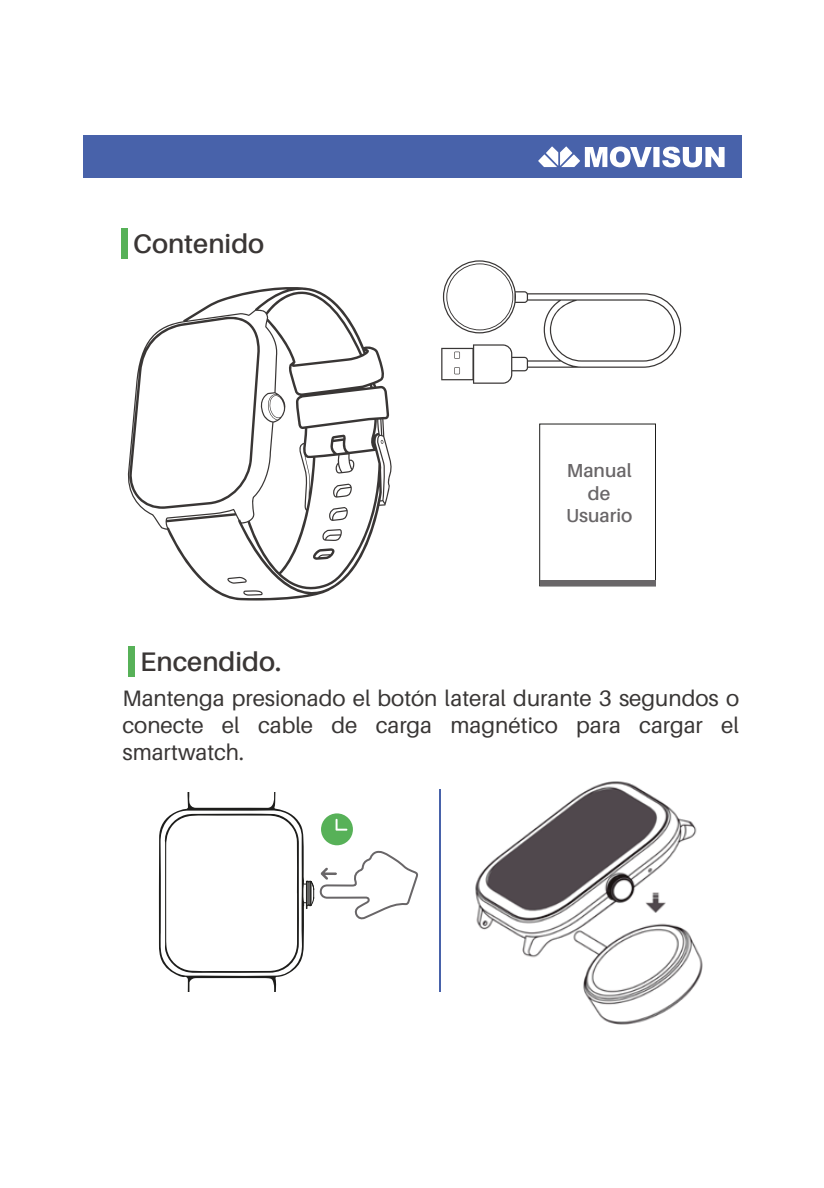
<style>
.page{position:relative;width:824px;height:1188px;background:#fff}
.page>*{position:absolute;margin:0;border:0;box-sizing:border-box;transform-origin:0 0}
.t1{font:600 26.8px "Aileron";color:#3a3635}
.t2{font:22.4px/26.8px "Aileron";color:#393635;text-align:justify}
.t3{font:600 18.8px/22.8px "Aileron";color:#696668;text-align:center}
</style>
<div class="page">
<div style="left:83px;top:136px;width:658px;height:42px;background:#4862aa"></div>
<svg style="left:538px;top:146px;width:187px;height:22px"></svg>
<div style="left:321px;top:813px;width:32px;height:32px;background:#57b158;border-radius:50%"></div>
<svg style="left:320px;top:850px;width:99px;height:70px"></svg>
<svg style="left:336px;top:819px;width:11px;height:12px"></svg>
<svg style="left:159px;top:792px;width:155px;height:200px"></svg>
<hr style="left:439px;top:790px;width:1px;height:202px;background:#4862aa">
<div style="left:540px;top:424px;width:116px;height:162px;border:1px solid #1d1d1b"></div>
<div style="left:540px;top:580px;width:115px;height:6px;background:#696668"></div>
<div style="left:121px;top:229px;width:7px;height:30px;background:#57b158"></div>
<div style="left:128px;top:646px;width:6px;height:31px;background:#57b158"></div>
<svg style="left:441px;top:260px;width:240px;height:124px"></svg>
<div style="left:454px;top:367px;width:6px;height:7px;background:#fff"></div>
<img style="left:475px;top:781px;width:228px;height:244px">
<svg style="left:127px;top:287px;width:265px;height:314px"></svg>
<p class="t1" style="left:133px;top:229px;width:133px">Contenido</p>
<p class="t3" style="left:566px;top:459px;width:68px">Manual de<br>Usuario</p>
<p class="t1" style="left:140px;top:647px;width:142px">Encendido.</p>
<p class="t2" style="left:122px;top:685px;width:618px">Mantenga presionado el botón lateral durante 3 segundos o conecte el cable de carga magnético para cargar el smartwatch.</p>
</div>
